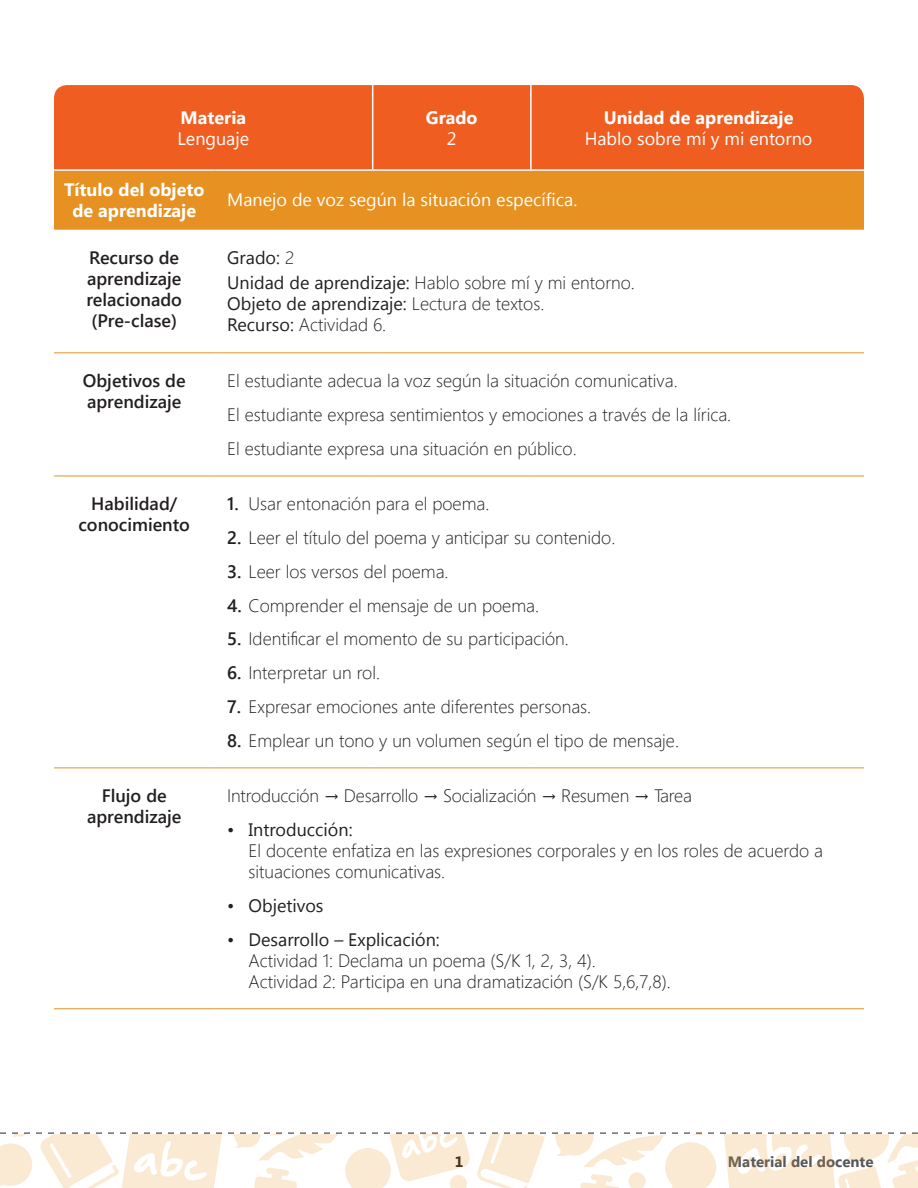
<style>
.page{position:relative;width:918px;height:1188px;background:#fff}
.page>*{position:absolute;margin:0;border:0;box-sizing:border-box;transform-origin:0 0}
.t1{font:300 18px/33.8px "Segoe UI";color:#231f20}
.t2{font:18px/25.2px "Segoe UI";color:#231f20}
.t3{font:600 18px/21px "Segoe UI";color:#231f20}
.t4{font:18px "Segoe UI";color:#fff}
.t5{font:700 18px/21px "Segoe UI";color:#fff;text-align:center}
.t6{font:700 15px "Segoe UI";color:#57585a}
.t7{font:700 15px "Segoe UI";color:#231f20}
.s1{font-weight:300}
.s2{font-weight:600}
</style>
<div class="page">
<svg style="left:0;top:1132px;width:918px;height:56px"></svg>
<div style="left:54px;top:85px;width:810px;height:84px;background:#f05d21"></div>
<div style="left:54px;top:171px;width:810px;height:59px;background:#e69121"></div>
<hr style="left:372px;top:85px;width:1px;height:84px;background:#fff">
<hr style="left:530px;top:85px;width:2px;height:84px;background:#fff">
<hr style="left:54px;top:476px;width:161px;height:1px;background:#e69121">
<hr style="left:215px;top:476px;width:158px;height:1px;background:#e69121">
<hr style="left:373px;top:476px;width:158px;height:1px;background:#e69121">
<hr style="left:531px;top:476px;width:333px;height:1px;background:#e69121">
<hr style="left:54px;top:768px;width:161px;height:1px;background:#e69121">
<hr style="left:215px;top:768px;width:158px;height:1px;background:#e69121">
<hr style="left:373px;top:768px;width:158px;height:1px;background:#e69121">
<hr style="left:531px;top:768px;width:333px;height:1px;background:#e69121">
<hr style="left:54px;top:1008px;width:161px;height:1px;background:#e69121">
<hr style="left:215px;top:1008px;width:158px;height:1px;background:#e69121">
<hr style="left:373px;top:1008px;width:158px;height:1px;background:#e69121">
<hr style="left:531px;top:1008px;width:333px;height:1px;background:#e69121">
<hr style="left:54px;top:352px;width:161px;height:1px;background:#e69121">
<hr style="left:215px;top:352px;width:158px;height:1px;background:#e69121">
<hr style="left:373px;top:352px;width:158px;height:1px;background:#e69121">
<hr style="left:531px;top:352px;width:333px;height:1px;background:#e69121">
<p class="t5" style="left:181px;top:106px;width:67px">Materia</p>
<p class="t4" style="left:177px;top:126px;width:73px">Lenguaje</p>
<p class="t5" style="left:426px;top:106px;width:53px">Grado</p>
<p class="t4" style="left:447px;top:126px;width:11px">2</p>
<p class="t5" style="left:604px;top:106px;width:191px">Unidad de aprendizaje</p>
<p class="t4" style="left:585px;top:126px;width:229px">Hablo sobre mí y mi entorno</p>
<p class="t5" style="left:64px;top:178px;width:142px">Título del objeto de aprendizaje</p>
<p class="t4" style="left:227px;top:188px;width:352px">Manejo de voz según la situación específica.</p>
<p class="t3" style="left:86px;top:247px;width:97px">Recurso de aprendizaje relacionado (Pre-clase)</p>
<p class="t2" style="left:227px;top:244px;width:409px">Grado: <span class="s1">2<br></span>Unidad de aprendizaje: <span class="s1">Hablo sobre mí y mi entorno.</span></p>
<p class="t2" style="left:227px;top:293px;width:319px;line-height:21px">Objeto de aprendizaje: <span class="s1">Lectura de textos.<br></span>Recurso: <span class="s1">Actividad 6.</span></p>
<p class="t3" style="left:83px;top:370px;width:104px">Objetivos de aprendizaje</p>
<p class="t1" style="left:227px;top:363px;width:506px">El estudiante adecua la voz según la situación comunicativa.<br>El estudiante expresa sentimientos y emociones a través de la lírica.<br>El estudiante expresa una situación en público.</p>
<p class="t3" style="left:79px;top:493px;width:113px;text-align:center">Habilidad/ conocimiento</p>
<p class="t1" style="left:227px;top:486px;width:264px"><span class="s2">1.</span> Usar entonación para el poema.</p>
<p class="t1" style="left:227px;top:520px;width:390px"><span class="s2">2.</span> Leer el título del poema y anticipar su contenido.</p>
<p class="t1" style="left:227px;top:554px;width:223px"><span class="s2">3.</span> Leer los versos del poema.</p>
<p class="t1" style="left:227px;top:588px;width:313px"><span class="s2">4.</span> Comprender el mensaje de un poema.</p>
<p class="t1" style="left:227px;top:621px;width:343px"><span class="s2">5.</span> Identificar el momento de su participación.</p>
<p class="t1" style="left:227px;top:655px;width:154px"><span class="s2">6.</span> Interpretar un rol.</p>
<p class="t1" style="left:227px;top:689px;width:365px"><span class="s2">7.</span> Expresar emociones ante diferentes personas.</p>
<p class="t1" style="left:227px;top:723px;width:453px"><span class="s2">8.</span> Emplear un tono y un volumen según el tipo de mensaje.</p>
<p class="t3" style="left:87px;top:785px;width:96px;text-align:center">Flujo de aprendizaje</p>
<p class="t1" style="left:227px;top:778px;width:466px">Introducción → Desarrollo → Socialización → Resumen → Tarea</p>
<p class="t2" style="left:227px;top:816px;width:127px">• Introducción:</p>
<p class="t1" style="left:249px;top:839px;width:576px;line-height:21px">El docente enfatiza en las expresiones corporales y en los roles de acuerdo a situaciones comunicativas.</p>
<p class="t2" style="left:227px;top:892px;width:98px">• Objetivos</p>
<p class="t2" style="left:227px;top:926px;width:214px">• Desarrollo – Explicación:</p>
<p class="t1" style="left:249px;top:949px;width:424px;line-height:21px">Actividad 1: Declama un poema (S/K 1, 2, 3, 4).<br>Actividad 2: Participa en una dramatización (S/K 5,6,7,8).</p>
<p class="t7" style="left:455px;top:1151px;width:10px">1</p>
<p class="t6" style="left:728px;top:1151px;width:147px">Material del docente</p>
</div>
